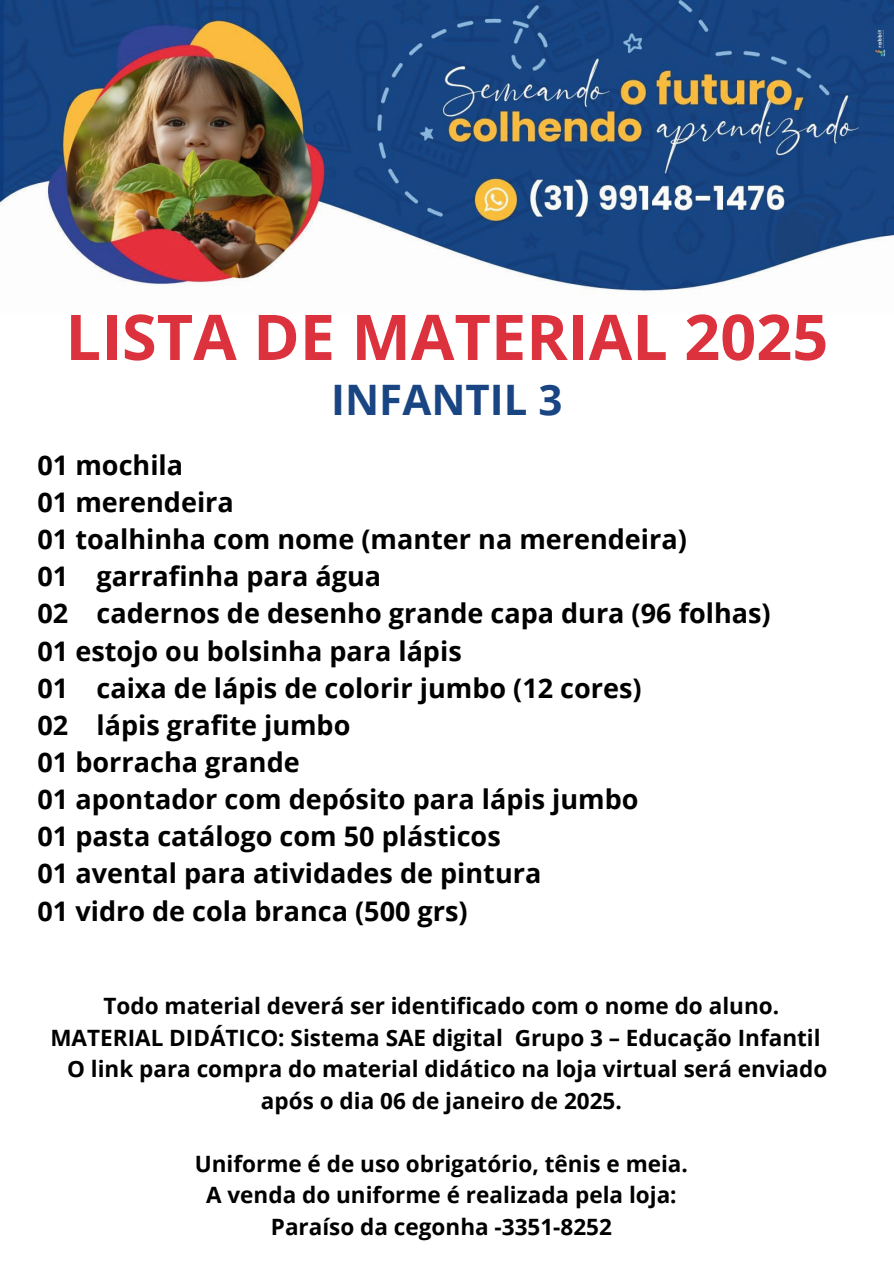
<style>
.page{position:relative;width:894px;height:1264px;background:#fff}
.page>*{position:absolute;margin:0;border:0;box-sizing:border-box;transform-origin:0 0}
.t1{font:700 63px "Open Sans";color:#dc323e}
.t2{font:700 42px "Open Sans";color:#1a4583}
.t3{font:700 27px/37px "Open Sans";color:#000}
.t4{font:700 22.5px/31.5px "Open Sans";color:#000;text-align:center}
</style>
<div class="page">
<img style="left:0;top:0;width:893px;height:291px">
<h1 class="t1" style="left:65px;top:293px;width:764px">LISTA DE MATERIAL 2025</h1>
<h2 class="t2" style="left:331px;top:370px;width:233px">INFANTIL 3</h2>
<p class="t3" style="left:38px;top:446px;width:734px">01 mochila<br>01 merendeira<br>01 toalhinha com nome (manter na merendeira)<br>01 garrafinha para água<br>02 cadernos de desenho grande capa dura (96 folhas)<br>01 estojo ou bolsinha para lápis<br>01 caixa de lápis de colorir jumbo (12 cores)<br>02 lápis grafite jumbo<br>01 borracha grande<br>01 apontador com depósito para lápis jumbo<br>01 pasta catálogo com 50 plásticos<br>01 avental para atividades de pintura<br>01 vidro de cola branca (500 grs)</p>
<p class="t4" style="left:104px;top:989px;width:677px">Todo material deverá ser identificado com o nome do aluno.</p>
<p class="t4" style="left:50px;top:1021px;width:771px">MATERIAL DIDÁTICO: Sistema SAE digital Grupo 3 – Educação Infantil</p>
<p class="t4" style="left:67px;top:1052px;width:761px">O link para compra do material didático na loja virtual será enviado</p>
<p class="t4" style="left:261px;top:1084px;width:362px">após o dia 06 de janeiro de 2025.</p>
<p class="t4" style="left:195px;top:1147px;width:494px">Uniforme é de uso obrigatório, tênis e meia.<br>A venda do uniforme é realizada pela loja:<br>Paraíso da cegonha -3351-8252</p>
</div>
